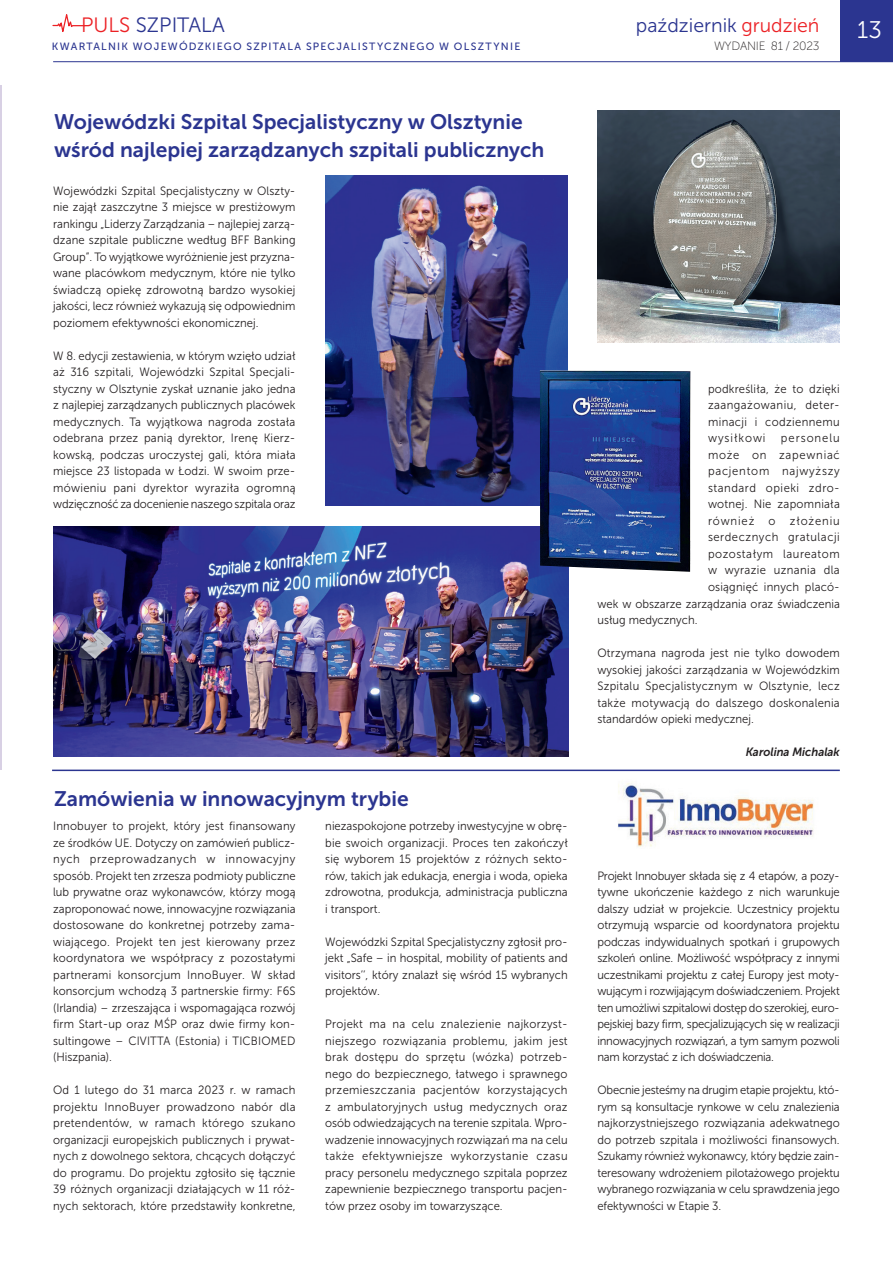
<style>
.page{position:relative;width:893px;height:1263px;background:#fff}
.page>*{position:absolute;margin:0;border:0;box-sizing:border-box;transform-origin:0 0}
.t1{font:24px "Museo Sans 300";color:#fff}
.t2{font:21px/28.5px "Museo Sans 700";color:#2b3590}
.t3{font:20.7px "Museo Sans 300";color:#2b3590}
.t4{font:19.5px "Museo Sans 300";color:#2b3590}
.t5{font:12px/16.5px "Museo Sans 300";color:#231f20;text-align:justify;scale:.94 1}
.t6{font:12px "Museo Sans 300";letter-spacing:.045em;color:#231f20;scale:.94 1}
.t7{font:12px "Museo Sans 300";letter-spacing:.065em;color:#231f20;scale:.94 1}
.t8{font:12px "Museo Sans 300";letter-spacing:.02em;color:#231f20;scale:.94 1}
.t9{font:12px "Museo Sans 300";letter-spacing:.03em;color:#231f20;scale:.94 1}
.t10{font:12px "Museo Sans 300";letter-spacing:.075em;color:#231f20;scale:.94 1}
.t11{font:italic 12px "Museo Sans 700";color:#231f20;scale:.94 1}
.t12{font:12px "Museo Sans 100";letter-spacing:-.02em;color:#231f20}
.t13{font:12px "Museo Sans 300";letter-spacing:.085em;color:#231f20;scale:.94 1}
.t14{font:10.5px "Museo Sans 500";letter-spacing:.115em;color:#2b3590}
.s1{color:#ec2125}
</style>
<div class="page">
<svg style="left:52px;top:14px;width:33px;height:18px"></svg>
<div style="left:840px;top:0;width:53px;height:62px;background:#2b3590"></div>
<hr style="left:53px;top:61px;width:840px;height:1px;background:#2b3590">
<hr style="left:0;top:85px;width:1px;height:685px;background:#d8d0e4">
<img style="left:53px;top:526px;width:515px;height:230px">
<hr style="left:52px;top:770px;width:788px;height:1px;background:#2b3590">
<img style="left:325px;top:176px;width:243px;height:330px">
<img style="left:597px;top:110px;width:243px;height:233px">
<img style="left:540px;top:370px;width:150px;height:202px">
<img style="left:618px;top:783px;width:196px;height:64px">
<h3 class="t3" style="left:81px;top:14px;width:145px"><span class="s1">PULS</span> SZPITALA</h3>
<p class="t14" style="left:52px;top:41px;width:470px">KWARTALNIK WOJEWÓDZKIEGO SZPITALA SPECJALISTYCZNEGO W OLSZTYNIE</p>
<h2 class="t2" style="left:54px;top:107px;width:492px">Wojewódzki Szpital Specjalistyczny w Olsztynie wśród najlepiej zarządzanych szpitali publicznych</h2>
<p class="t5" style="left:53px;top:183px;width:259px">Wojewódzki Szpital Specjalistyczny w Olszty&shy;nie zajął zaszczytne 3 miejsce w prestiżowym rankingu „Liderzy Zarządzania – najlepiej zarzą&shy;dzane szpitale publiczne według BFF Banking Group”. To wyjątkowe wyróżnienie jest przyzna&shy;wane placówkom medycznym, które nie tylko świadczą opiekę zdrowotną bardzo wysokiej jakości, lecz również wykazują się odpowiednim poziomem efektywności ekonomicznej.</p>
<p class="t5" style="left:53px;top:348px;width:259px">W 8. edycji zestawienia, w którym wzięło udział aż 316 szpitali, Wojewódzki Szpital Specjali&shy;styczny w Olsztynie zyskał uznanie jako jedna z najlepiej zarządzanych publicznych placówek medycznych. Ta wyjątkowa nagroda została odebrana przez panią dyrektor, Irenę Kierz&shy;kowską, podczas uroczystej gali, która miała miejsce 23 listopada w Łodzi. W swoim prze&shy;mówieniu pani dyrektor wyraziła ogromną wdzięczność za docenienie naszego szpitala oraz</p>
<h2 class="t2" style="left:54px;top:784px;width:356px">Zamówienia w innowacyjnym trybie</h2>
<p class="t5" style="left:53px;top:818px;width:259px">Innobuyer to projekt, który jest finansowany ze środków UE. Dotyczy on zamówień publicz&shy;nych przeprowadzanych w innowacyjny sposób. Projekt ten zrzesza podmioty publiczne lub prywatne oraz wykonawców, którzy mogą zaproponować nowe, innowacyjne rozwiązania dostosowane do konkretnej potrzeby zama&shy;wiającego. Projekt ten jest kierowany przez koordynatora we współpracy z pozostałymi partnerami konsorcjum InnoBuyer. W skład konsorcjum wchodzą 3 partnerskie firmy: F6S (Irlandia) – zrzeszająca i wspomagająca rozwój firm Start-up oraz MŚP oraz dwie firmy kon&shy;sultingowe – CIVITTA (Estonia) i TICBIOMED (Hiszpania).</p>
<p class="t5" style="left:53px;top:1082px;width:259px">Od 1 lutego do 31 marca 2023 r. w ramach projektu InnoBuyer prowadzono nabór dla pretendentów, w ramach którego szukano organizacji europejskich publicznych i prywat&shy;nych z dowolnego sektora, chcących dołączyć do programu. Do projektu zgłosiło się łącznie 39 różnych organizacji działających w 11 róż&shy;nych sektorach, które przedstawiły konkretne,</p>
<p class="t5" style="left:325px;top:818px;width:259px">niezaspokojone potrzeby inwestycyjne w obrę&shy;bie swoich organizacji. Proces ten zakończył się wyborem 15 projektów z różnych sekto&shy;rów, takich jak edukacja, energia i woda, opieka zdrowotna, produkcja, administracja publiczna i transport.</p>
<p class="t5" style="left:325px;top:933px;width:259px">Wojewódzki Szpital Specjalistyczny zgłosił pro&shy;jekt „Safe – in hospital, mobility of patients and visitors’’, który znalazł się wśród 15 wybranych projektów.</p>
<p class="t5" style="left:325px;top:1016px;width:259px">Projekt ma na celu znalezienie najkorzyst&shy;niejszego rozwiązania problemu, jakim jest brak dostępu do sprzętu (wózka) potrzeb&shy;nego do bezpiecznego, łatwego i sprawnego przemieszczania pacjentów korzystających z ambulatoryjnych usług medycznych oraz osób odwiedzających na terenie szpitala. Wpro&shy;wadzenie innowacyjnych rozwiązań ma na celu także efektywniejsze wykorzystanie czasu pracy personelu medycznego szpitala poprzez zapewnienie bezpiecznego transportu pacjen&shy;tów przez osoby im towarzyszące.</p>
<h3 class="t4" style="left:636px;top:14px;width:185px">październik <span class="s1">grudzień</span></h3>
<h1 class="t1" style="left:857px;top:16px;width:26px">13</h1>
<p class="t12" style="left:714px;top:39px;width:107px">WYDANIE 81 / 2023</p>
<p class="t5" style="left:708px;top:381px;width:142px">podkreśliła, że to dzięki zaangażowaniu, deter&shy;minacji i codziennemu wysiłkowi</p>
<p class="t13" style="left:781px;top:432px;width:64px">personelu</p>
<p class="t7" style="left:708px;top:448px;width:142px">może on zapewniać</p>
<p class="t7" style="left:708px;top:465px;width:142px">pacjentom najwyższy</p>
<p class="t6" style="left:708px;top:481px;width:142px">standard opieki zdro-</p>
<p class="t8" style="left:708px;top:498px;width:142px">wotnej. Nie zapomniała</p>
<p class="t10" style="left:708px;top:514px;width:142px">również o złożeniu</p>
<p class="t6" style="left:708px;top:531px;width:142px">serdecznych gratulacji</p>
<p class="t6" style="left:708px;top:547px;width:142px">pozostałym laureatom</p>
<p class="t9" style="left:708px;top:564px;width:142px">w wyrazie uznania dla</p>
<p class="t5" style="left:708px;top:579px;width:142px">osiągnięć innych placó-</p>
<p class="t5" style="left:597px;top:595px;width:259px">wek w obszarze zarządzania oraz świadczenia</p>
<p class="t5" style="left:597px;top:612px;width:108px">usług medycznych.</p>
<p class="t5" style="left:597px;top:645px;width:259px">Otrzymana nagroda jest nie tylko dowodem wysokiej jakości zarządzania w Wojewódzkim Szpitalu Specjalistycznym w Olsztynie, lecz także motywacją do dalszego doskonalenia standardów opieki medycznej.</p>
<p class="t11" style="left:746px;top:745px;width:102px">Karolina Michalak</p>
<p class="t5" style="left:597px;top:867px;width:259px">Projekt Innobuyer składa się z 4 etapów, a pozy&shy;tywne ukończenie każdego z nich warunkuje dalszy udział w projekcie. Uczestnicy projektu otrzymują wsparcie od koordynatora projektu podczas indywidualnych spotkań i grupowych szkoleń online. Możliwość współpracy z innymi uczestnikami projektu z całej Europy jest moty&shy;wującym i rozwijającym doświadczeniem. Projekt ten umożliwi szpitalowi dostęp do szerokiej, euro&shy;pejskiej bazy firm, specjalizujących się w realizacji innowacyjnych rozwiązań, a tym samym pozwoli nam korzystać z ich doświadczenia.</p>
<p class="t5" style="left:597px;top:1082px;width:259px">Obecnie jesteśmy na drugim etapie projektu, któ&shy;rym są konsultacje rynkowe w celu znalezienia najkorzystniejszego rozwiązania adekwatnego do potrzeb szpitala i możliwości finansowych.<br>Szukamy również wykonawcy, który będzie zain&shy;teresowany wdrożeniem pilotażowego projektu wybranego rozwiązania w celu sprawdzenia jego efektywności w Etapie 3.</p>
</div>
